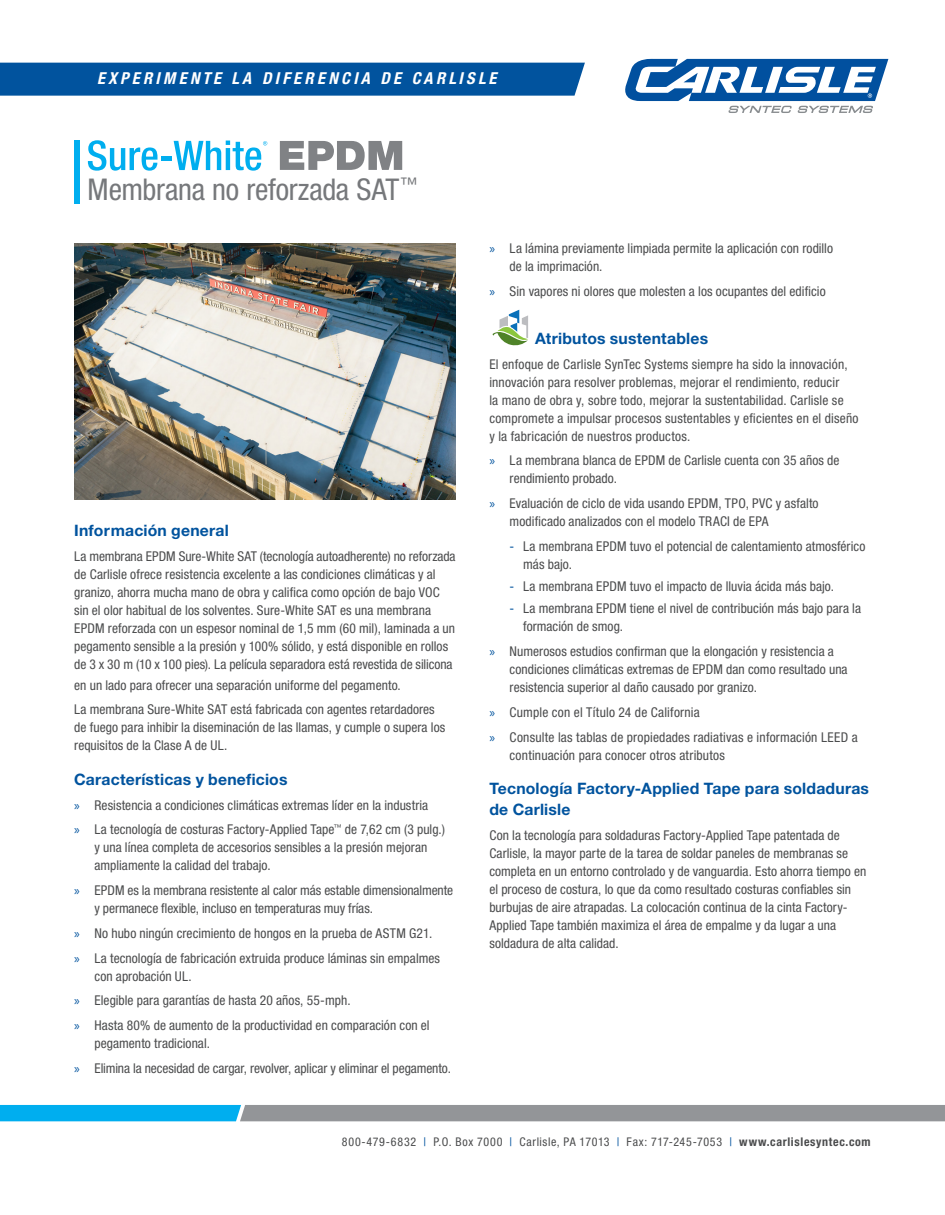
<style>
.page{position:relative;width:945px;height:1215px;background:#fff}
.page>*{position:absolute;margin:0;border:0;box-sizing:border-box;transform-origin:0 0}
.t1{font:condensed 30px "Helvetica Neue LT Std";letter-spacing:-.01em;color:#76787b}
.t2{font:italic 700 condensed 16.5px "Helvetica Neue LT Std";letter-spacing:.2em;color:#fff}
.t3{font:700 15.75px/21px "Helvetica Neue LT Std";letter-spacing:.015em;color:#01539e}
.t4{font:condensed 13.5px/18px "Helvetica Neue LT Std";letter-spacing:.005em;color:#4b4c4d}
.t5{font:condensed 12px "Helvetica Neue LT Std";letter-spacing:.05em;color:#4b4c4d}
.s1{font-family:"Myriad Pro";font-stretch:normal;color:#01539e}
.s2{color:#01539e}
.s3{font-weight:700}
</style>
<div class="page">
<svg style="left:280px;top:141px;width:122px;height:29px"></svg>
<svg style="left:88px;top:140px;width:70px;height:31px"></svg>
<hr style="left:161px;top:156px;width:11px;height:4px;background:#00aeef">
<svg style="left:174px;top:141px;width:93px;height:30px"></svg>
<div style="left:74px;top:140px;width:6px;height:64px;background:#00aeef"></div>
<svg style="left:0;top:1105px;width:945px;height:16px;background:#6e9bae"></svg>
<div style="left:0;top:63px;width:585px;height:33px;background:#01539e"></div>
<svg style="left:625px;top:59px;width:263px;height:54px"></svg>
<svg style="left:493px;top:310px;width:35px;height:35px"></svg>
<img style="left:74px;top:243px;width:382px;height:256px">
<p class="t2" style="left:97px;top:68px;width:401px">EXPERIMENTE LA DIFERENCIA DE CARLISLE</p>
<p class="t1" style="left:88px;top:172px;width:331px">Membrana no reforzada SAT<sup>™</sup></p>
<p class="t3" style="left:74px;top:519px;width:156px">Información general</p>
<p class="t4" style="left:74px;top:547px;width:383px">La membrana EPDM Sure-White SAT (tecnología autoadherente) no reforzada de Carlisle ofrece resistencia excelente a las condiciones climáticas y al granizo, ahorra mucha mano de obra y califica como opción de bajo VOC sin el olor habitual de los solventes. Sure-White SAT es una membrana EPDM reforzada con un espesor nominal de 1,5 mm (60 mil), laminada a un pegamento sensible a la presión y 100% sólido, y está disponible en rollos de 3 x 30 m (10 x 100 pies). La película separadora está revestida de silicona</p>
<p class="t4" style="left:74px;top:676px;width:328px">en un lado para ofrecer una separación uniforme del pegamento.</p>
<p class="t4" style="left:74px;top:701px;width:373px">La membrana Sure-White SAT está fabricada con agentes retardadores de fuego para inhibir la diseminación de las llamas, y cumple o supera los requisitos de la Clase A de UL.</p>
<p class="t3" style="left:74px;top:768px;width:215px">Características y beneficios</p>
<p class="t4" style="left:74px;top:796px;width:355px"><span class="s1">»</span> Resistencia a condiciones climáticas extremas líder en la industria</p>
<p class="t4" style="left:94px;top:821px;width:352px;text-indent:-20px"><span class="s1">»</span> La tecnología de costuras Factory-Applied Tape<sup>™</sup> de 7,62 cm (3 pulg.) y una línea completa de accesorios sensibles a la presión mejoran ampliamente la calidad del trabajo.</p>
<p class="t4" style="left:94px;top:881px;width:360px;text-indent:-20px"><span class="s1">»</span> EPDM es la membrana resistente al calor más estable dimensionalmente y permanece flexible, incluso en temperaturas muy frías.</p>
<p class="t4" style="left:74px;top:924px;width:360px"><span class="s1">»</span> No hubo ningún crecimiento de hongos en la prueba de ASTM G21.</p>
<p class="t4" style="left:94px;top:949px;width:347px;text-indent:-20px"><span class="s1">»</span> La tecnología de fabricación extruida produce láminas sin empalmes con aprobación UL.</p>
<p class="t4" style="left:74px;top:992px;width:278px"><span class="s1">»</span> Elegible para garantías de hasta 20 años, 55-mph.</p>
<p class="t4" style="left:94px;top:1016px;width:337px;text-indent:-20px"><span class="s1">»</span> Hasta 80% de aumento de la productividad en comparación con el pegamento tradicional.</p>
<p class="t4" style="left:74px;top:1059px;width:378px"><span class="s1">»</span> Elimina la necesidad de cargar, revolver, aplicar y eliminar el pegamento.</p>
<p class="t4" style="left:510px;top:239px;width:325px;text-indent:-20px"><span class="s1">»</span> La lámina previamente limpiada permite la aplicación con rodillo de la imprimación.</p>
<p class="t4" style="left:489px;top:282px;width:338px"><span class="s1">»</span> Sin vapores ni olores que molesten a los ocupantes del edificio</p>
<p class="t3" style="left:535px;top:327px;width:175px">Atributos sustentables</p>
<p class="t4" style="left:489px;top:355px;width:371px">El enfoque de Carlisle SynTec Systems siempre ha sido la innovación, innovación para resolver problemas, mejorar el rendimiento, reducir<br>la mano de obra y, sobre todo, mejorar la sustentabilidad. Carlisle se compromete a impulsar procesos sustentables y eficientes en el diseño y la fabricación de nuestros productos.</p>
<p class="t4" style="left:510px;top:451px;width:331px;text-indent:-20px"><span class="s1">»</span> La membrana blanca de EPDM de Carlisle cuenta con 35 años de rendimiento probado.</p>
<p class="t4" style="left:510px;top:494px;width:310px;text-indent:-20px"><span class="s1">»</span> Evaluación de ciclo de vida usando EPDM, TPO, PVC y asfalto modificado analizados con el modelo TRACI de EPA</p>
<p class="t4" style="left:523px;top:537px;width:344px;text-indent:-14px"><span class="s2">-</span> La membrana EPDM tuvo el potencial de calentamiento atmosférico más bajo.</p>
<p class="t4" style="left:510px;top:577px;width:326px"><span class="s2">-</span> La membrana EPDM tuvo el impacto de lluvia ácida más bajo.</p>
<p class="t4" style="left:523px;top:600px;width:339px;text-indent:-14px"><span class="s2">-</span> La membrana EPDM tiene el nivel de contribución más bajo para la formación de smog.</p>
<p class="t4" style="left:510px;top:642px;width:339px;text-indent:-20px"><span class="s1">»</span> Numerosos estudios confirman que la elongación y resistencia a condiciones climáticas extremas de EPDM dan como resultado una resistencia superior al daño causado por granizo.</p>
<p class="t4" style="left:489px;top:703px;width:212px"><span class="s1">»</span> Cumple con el Título 24 de California</p>
<p class="t4" style="left:510px;top:728px;width:350px;text-indent:-20px"><span class="s1">»</span> Consulte las tablas de propiedades radiativas e información LEED a continuación para conocer otros atributos</p>
<p class="t3" style="left:489px;top:778px;width:381px">Tecnología Factory-Applied Tape para soldaduras de Carlisle</p>
<p class="t4" style="left:489px;top:826px;width:378px">Con la tecnología para soldaduras Factory-Applied Tape patentada de Carlisle, la mayor parte de la tarea de soldar paneles de membranas se completa en un entorno controlado y de vanguardia. Esto ahorra tiempo en el proceso de costura, lo que da como resultado costuras confiables sin burbujas de aire atrapadas. La colocación continua de la cinta Factory-Applied Tape también maximiza el área de empalme y da lugar a una soldadura de alta calidad.</p>
<p class="t5" style="left:342px;top:1135px;width:530px">800-479-6832 <span class="s2">|</span> P.O. Box 7000 <span class="s2">|</span> Carlisle, PA 17013 <span class="s2">|</span> Fax: 717-245-7053 <span class="s2">|</span> <span class="s3">www.carlislesyntec.com</span></p>
</div>
